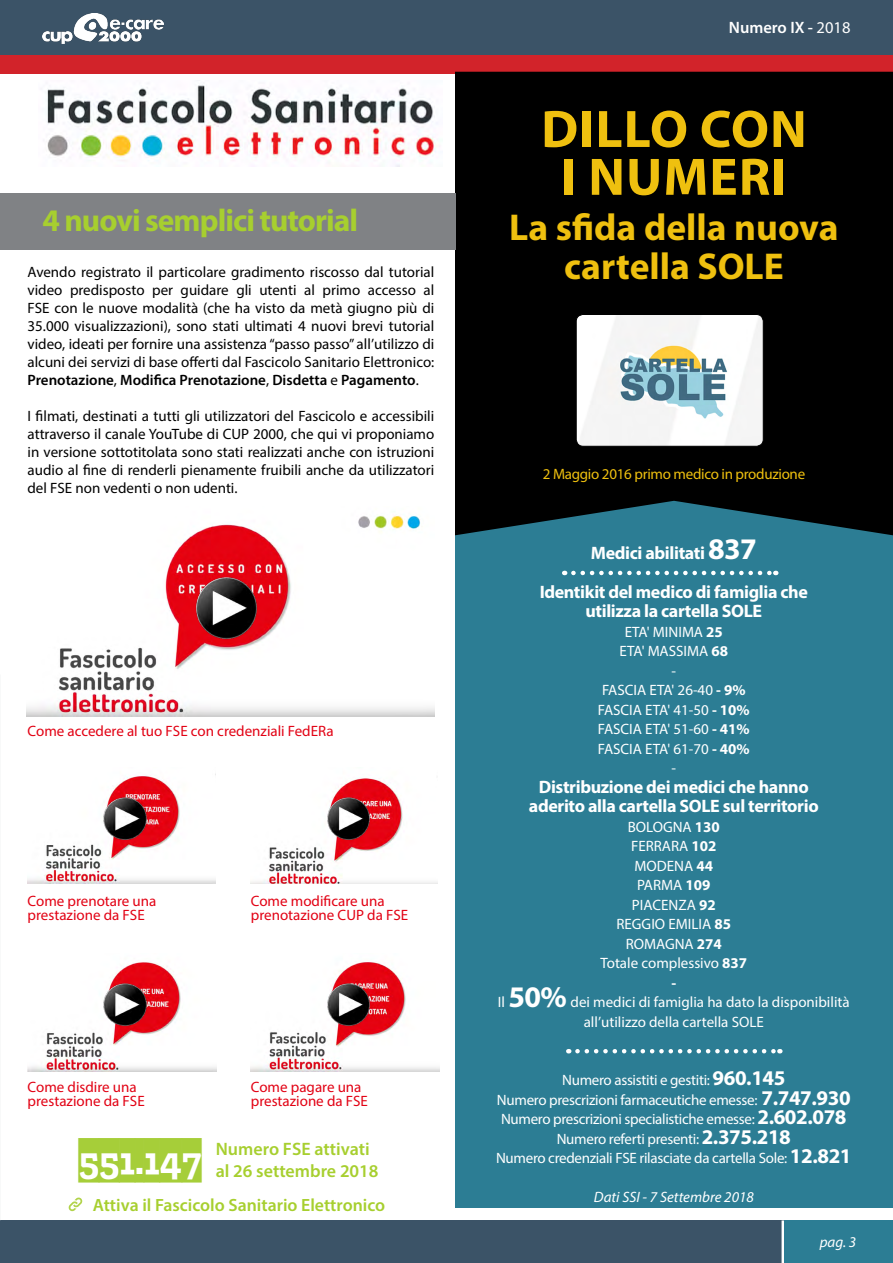
<style>
.page{position:relative;width:893px;height:1263px;background:#fff}
.page>*{position:absolute;margin:0;border:0;box-sizing:border-box;transform-origin:0 0}
.t1{font:700 53.1px/47.8px "Myriad Pro";letter-spacing:.02em;color:#efc00f;text-align:center}
.t2{font:700 39px "Zilla Slab Highlight";color:#a6ce39}
.t3{font:700 37.5px/39px "Myriad Pro";color:#efc00f;text-align:center}
.t4{font:700 31.5px "Myriad Pro";letter-spacing:-.03em;color:#a7cf2f}
.t5{font:700 18px/39px "Myriad Pro";letter-spacing:-.02em;color:#fff;text-align:center}
.t6{font:600 18px/21.6px "Myriad Pro";color:#a7cf2f}
.t7{font:600 17.7px "Myriad Pro";color:#a7cf2f}
.t8{font:600 16.5px "Myriad Pro";color:#fff}
.t9{font:15px/18px "Myriad Pro";color:#000;text-align:justify}
.t10{font:15px/19.5px "Myriad Pro";letter-spacing:-.015em;color:#fff;text-align:center}
.t11{font:15px/13.5px "Myriad Pro";color:#e20214}
.t12{font:15px "Myriad Pro";letter-spacing:-.02em;color:#efc00f}
.t13{font:italic 15px "Myriad Pro";color:#fff}
.s1{font-weight:600}
.s2{font-weight:400}
.s3{font-size:30px}
.s4{font-weight:700}
.s5{font-weight:700;font-size:30px}
.s6{font-weight:700;font-size:21px}
</style>
<div class="page">
<div style="left:0;top:0;width:893px;height:55px;background:#3b5367"></div>
<div style="left:0;top:1220px;width:893px;height:43px;background:#3b5367"></div>
<img style="left:43px;top:14px;width:121px;height:30px">
<hr style="left:781px;top:1220px;width:3px;height:43px;background:#fff">
<div style="left:784px;top:1220px;width:109px;height:43px;background:#2c7d94"></div>
<div style="left:455px;top:486px;width:438px;height:721px;background:#2c7d94"></div>
<div style="left:0;top:55px;width:893px;height:18px;background:#d2232a"></div>
<div style="left:455px;top:72px;width:438px;height:463px;background:#000"></div>
<div style="left:573px;top:311px;width:206px;height:150px;background:#000"></div>
<img style="left:578px;top:316px;width:184px;height:129px">
<div style="left:576px;top:314px;width:188px;height:133px;border:1px solid #000;border-radius:7px"></div>
<div style="left:0;top:193px;width:455px;height:56px;background:#808285"></div>
<img style="left:47px;top:84px;width:389px;height:82px">
<svg style="left:69px;top:1197px;width:13px;height:14px"></svg>
<svg style="left:573px;top:571px;width:203px;height:4px"></svg>
<svg style="left:577px;top:1049px;width:203px;height:4px"></svg>
<img style="left:28px;top:775px;width:187px;height:109px">
<img style="left:250px;top:778px;width:188px;height:106px">
<img style="left:28px;top:962px;width:189px;height:110px">
<img style="left:251px;top:962px;width:189px;height:110px">
<img style="left:27px;top:515px;width:407px;height:201px">
<img style="left:190px;top:572px;width:73px;height:72px">
<img style="left:100px;top:793px;width:50px;height:51px">
<img style="left:323px;top:793px;width:51px;height:51px">
<img style="left:323px;top:979px;width:51px;height:51px">
<img style="left:100px;top:979px;width:50px;height:51px">
<h3 class="t4" style="left:43px;top:200px;width:317px">4 nuovi semplici tutorial</h3>
<p class="t9" style="left:28px;top:263px;width:408px">Avendo registrato il particolare gradimento riscosso dal tutorial video predisposto per guidare gli utenti al primo accesso al FSE con le nuove modalità (che ha visto da metà giugno più di 35.000 visualizzazioni), sono stati ultimati 4 nuovi brevi tutorial video, ideati per fornire una assistenza “passo passo” all’utilizzo di alcuni dei servizi di base offerti dal Fascicolo Sanitario Elettronico:<br><span class="s1">Prenotazione</span>, <span class="s1">Modifica Prenotazione</span>, <span class="s1">Disdetta</span> e <span class="s1">Pagamento</span>.</p>
<p class="t9" style="left:28px;top:407px;width:408px">I filmati, destinati a tutti gli utilizzatori del Fascicolo e accessibili attraverso il canale YouTube di CUP 2000, che qui vi proponiamo in versione sottotitolata sono stati realizzati anche con istruzioni audio al fine di renderli pienamente fruibili anche da utilizzatori del FSE non vedenti o non udenti.</p>
<p class="t11" style="left:28px;top:724px;width:307px">Come accedere al tuo FSE con credenziali FedERa</p>
<p class="t11" style="left:28px;top:894px;width:130px">Come prenotare una prestazione da FSE</p>
<p class="t11" style="left:251px;top:894px;width:159px">Come modificare una prenotazione CUP da FSE</p>
<p class="t11" style="left:28px;top:1080px;width:119px">Come disdire una prestazione da FSE</p>
<p class="t11" style="left:251px;top:1080px;width:119px">Come pagare una prestazione da FSE</p>
<h2 class="t2" style="left:79px;top:1138px;width:124px">551.147</h2>
<p class="t6" style="left:216px;top:1138px;width:164px">Numero FSE attivati al 26 settembre 2018</p>
<p class="t7" style="left:93px;top:1193px;width:294px">Attiva il Fascicolo Sanitario Elettronico</p>
<p class="t8" style="left:729px;top:17px;width:123px">Numero IX - <span class="s2">2018</span></p>
<h1 class="t1" style="left:541px;top:103px;width:267px">DILLO CON<br>I NUMERI</h1>
<h3 class="t3" style="left:509px;top:206px;width:331px">La sfida della nuova cartella SOLE</h3>
<p class="t12" style="left:543px;top:465px;width:264px">2 Maggio 2016 primo medico in produzione</p>
<p class="t5" style="left:540px;top:532px;width:270px">Medici abilitati <span class="s3">837<br></span>Identikit del medico di famiglia che</p>
<p class="t5" style="left:585px;top:591px;width:178px">utilizza la cartella SOLE</p>
<p class="t10" style="left:598px;top:622px;width:153px">ETA' MINIMA <span class="s4">25<br></span>ETA' MASSIMA <span class="s4">68<br></span>-<br>FASCIA ETA' 26-40 <span class="s4">- 9%<br></span>FASCIA ETA' 41-50 <span class="s4">- 10%<br></span>FASCIA ETA' 51-60 <span class="s4">- 41%<br></span>FASCIA ETA' 61-70 <span class="s4">- 40% </span>-</p>
<p class="t5" style="left:529px;top:776px;width:291px;line-height:19.5px">Distribuzione dei medici che hanno aderito alla cartella SOLE sul territorio</p>
<p class="t10" style="left:498px;top:817px;width:353px">BOLOGNA <span class="s4">130<br></span>FERRARA <span class="s4">102<br></span>MODENA <span class="s4">44<br></span>PARMA <span class="s4">109<br></span>PIACENZA <span class="s4">92<br></span>REGGIO EMILIA <span class="s4">85<br></span>ROMAGNA <span class="s4">274<br></span>Totale complessivo <span class="s4">837<br>-<br></span>Il <span class="s5">50%</span> dei medici di famiglia ha dato la disponibilità all’utilizzo della cartella SOLE</p>
<p class="t10" style="left:496px;top:1070px;width:357px">Numero assistiti e gestiti: <span class="s6">960.145<br></span>Numero prescrizioni farmaceutiche emesse: <span class="s6">7.747.930<br></span>Numero prescrizioni specialistiche emesse: <span class="s6">2.602.078<br></span>Numero referti presenti: <span class="s6">2.375.218<br></span>Numero credenziali FSE rilasciate da cartella Sole: <span class="s6">12.821</span></p>
<p class="t13" style="left:594px;top:1188px;width:161px">Dati SSI - 7 Settembre 2018</p>
<p class="t13" style="left:820px;top:1233px;width:38px">pag. 3</p>
</div>
